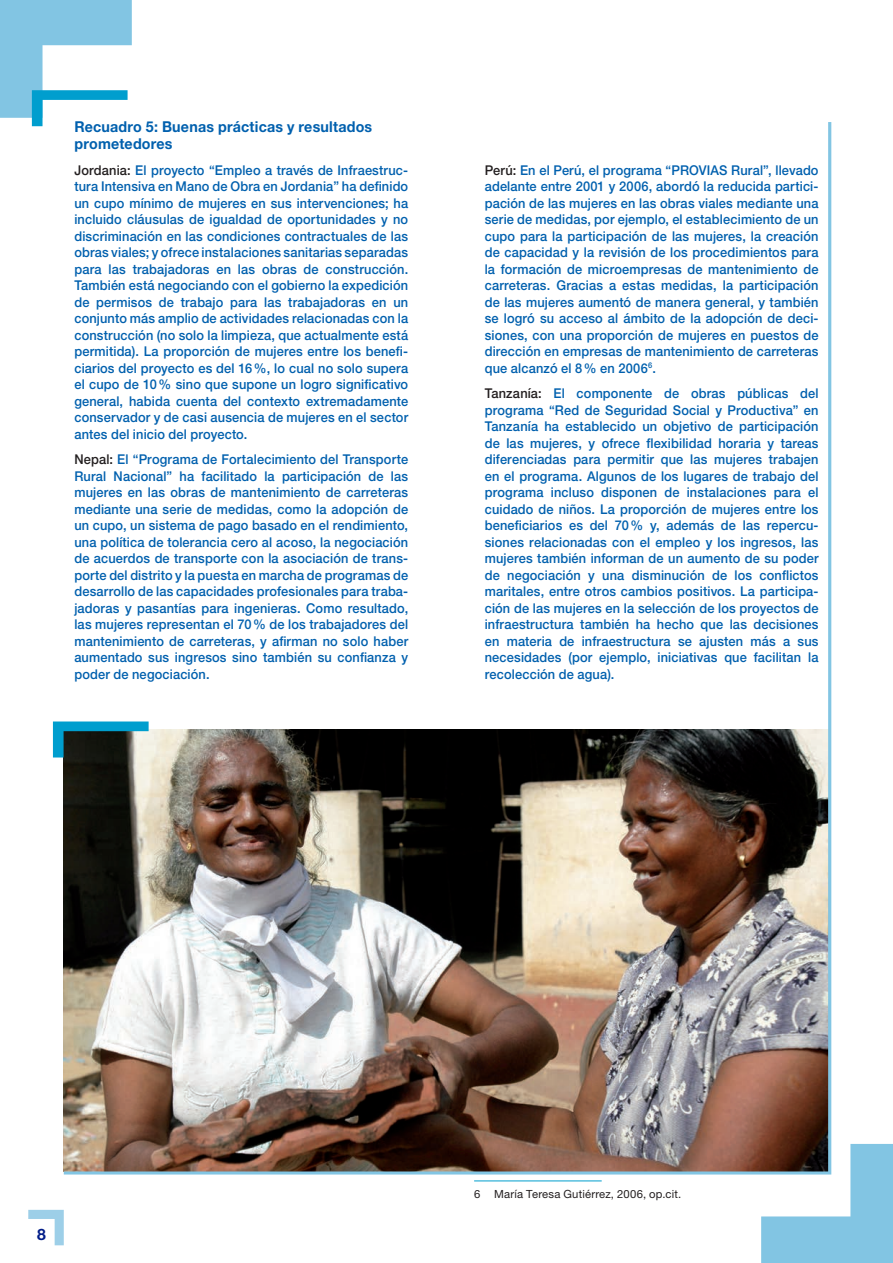
<style>
.page{position:relative;width:893px;height:1263px;background:#fff}
.page>*{position:absolute;margin:0;border:0;box-sizing:border-box;transform-origin:0 0}
.body{font:700 15.75px "Helvetica Neue LT Std";color:#001c88}
.box{font:700 15px/17.2px "Helvetica Neue LT Std";letter-spacing:.015em;color:#0160ae;scale:.95 1}
.box-2{font:500 13.5px/16.5px "Helvetica Neue LT Std";letter-spacing:.01em;color:#0160ae;text-align:justify;scale:.95 1}
.note_bas_de_page{font:11.25px "Helvetica Neue LT Std";letter-spacing:.015em;color:#231f20}
.s1{color:#231f20}
</style>
<div class="page">
<svg style="left:761px;top:1144px;width:132px;height:119px"></svg>
<hr style="left:474px;top:1180px;width:128px;height:1px;background:#009ece">
<svg style="left:28px;top:1210px;width:36px;height:35px"></svg>
<svg style="left:53px;top:721px;width:11px;height:36px"></svg>
<svg style="left:0;top:0;width:132px;height:126px"></svg>
<img style="left:64px;top:122px;width:767px;height:1052px">
<p class="box" style="left:74px;top:118px;width:315px">Recuadro 5: Buenas prácticas y resultados prometedores</p>
<p class="box-2" style="left:74px;top:161px;width:353px"><span class="s1">Jordania:</span> El proyecto “Empleo a través de Infraestruc&shy;tura Intensiva en Mano de Obra en Jordania” ha definido un cupo mínimo de mujeres en sus intervenciones; ha incluido cláusulas de igualdad de oportunidades y no discriminación en las condiciones contractuales de las obras viales; y ofrece instalaciones sanitarias separadas para las trabajadoras en las obras de construcción.<br>También está negociando con el gobierno la expedición de permisos de trabajo para las trabajadoras en un conjunto más amplio de actividades relacionadas con la construcción (no solo la limpieza, que actualmente está permitida). La proporción de mujeres entre los benefi&shy;ciarios del proyecto es del 16%, lo cual no solo supera el cupo de 10% sino que supone un logro significativo general, habida cuenta del contexto extremadamente conservador y de casi ausencia de mujeres en el sector antes del inicio del proyecto.</p>
<p class="box-2" style="left:74px;top:451px;width:353px"><span class="s1">Nepal:</span> El “Programa de Fortalecimiento del Transporte Rural Nacional” ha facilitado la participación de las mujeres en las obras de mantenimiento de carreteras mediante una serie de medidas, como la adopción de un cupo, un sistema de pago basado en el rendimiento, una política de tolerancia cero al acoso, la negociación de acuerdos de transporte con la asociación de trans&shy;porte del distrito y la puesta en marcha de programas de desarrollo de las capacidades profesionales para traba&shy;jadoras y pasantías para ingenieras. Como resultado, las mujeres representan el 70% de los trabajadores del mantenimiento de carreteras, y afirman no solo haber aumentado sus ingresos sino también su confianza y poder de negociación.</p>
<p class="box-2" style="left:485px;top:162px;width:353px"><span class="s1">Perú:</span> En el Perú, el programa “PROVIAS Rural”, llevado adelante entre 2001 y 2006, abordó la reducida partici&shy;pación de las mujeres en las obras viales mediante una serie de medidas, por ejemplo, el establecimiento de un cupo para la participación de las mujeres, la creación de capacidad y la revisión de los procedimientos para la formación de microempresas de mantenimiento de carreteras. Gracias a estas medidas, la participación de las mujeres aumentó de manera general, y también se logró su acceso al ámbito de la adopción de deci&shy;siones, con una proporción de mujeres en puestos de dirección en empresas de mantenimiento de carreteras que alcanzó el 8% en 2006<sup>6</sup>.</p>
<p class="box-2" style="left:485px;top:385px;width:353px"><span class="s1">Tanzanía:</span> El componente de obras públicas del programa “Red de Seguridad Social y Productiva” en Tanzanía ha establecido un objetivo de participación de las mujeres, y ofrece flexibilidad horaria y tareas diferenciadas para permitir que las mujeres trabajen en el programa. Algunos de los lugares de trabajo del programa incluso disponen de instalaciones para el cuidado de niños. La proporción de mujeres entre los beneficiarios es del 70% y, además de las repercu&shy;siones relacionadas con el empleo y los ingresos, las mujeres también informan de un aumento de su poder de negociación y una disminución de los conflictos maritales, entre otros cambios positivos. La participa&shy;ción de las mujeres en la selección de los proyectos de infraestructura también ha hecho que las decisiones en materia de infraestructura se ajusten más a sus necesidades (por ejemplo, iniciativas que facilitan la recolección de agua).</p>
<p class="body" style="left:37px;top:1225px;width:10px">8</p>
<p class="note_bas_de_page" style="left:474px;top:1187px;width:209px">6 María Teresa Gutiérrez, 2006, op.cit.</p>
</div>
